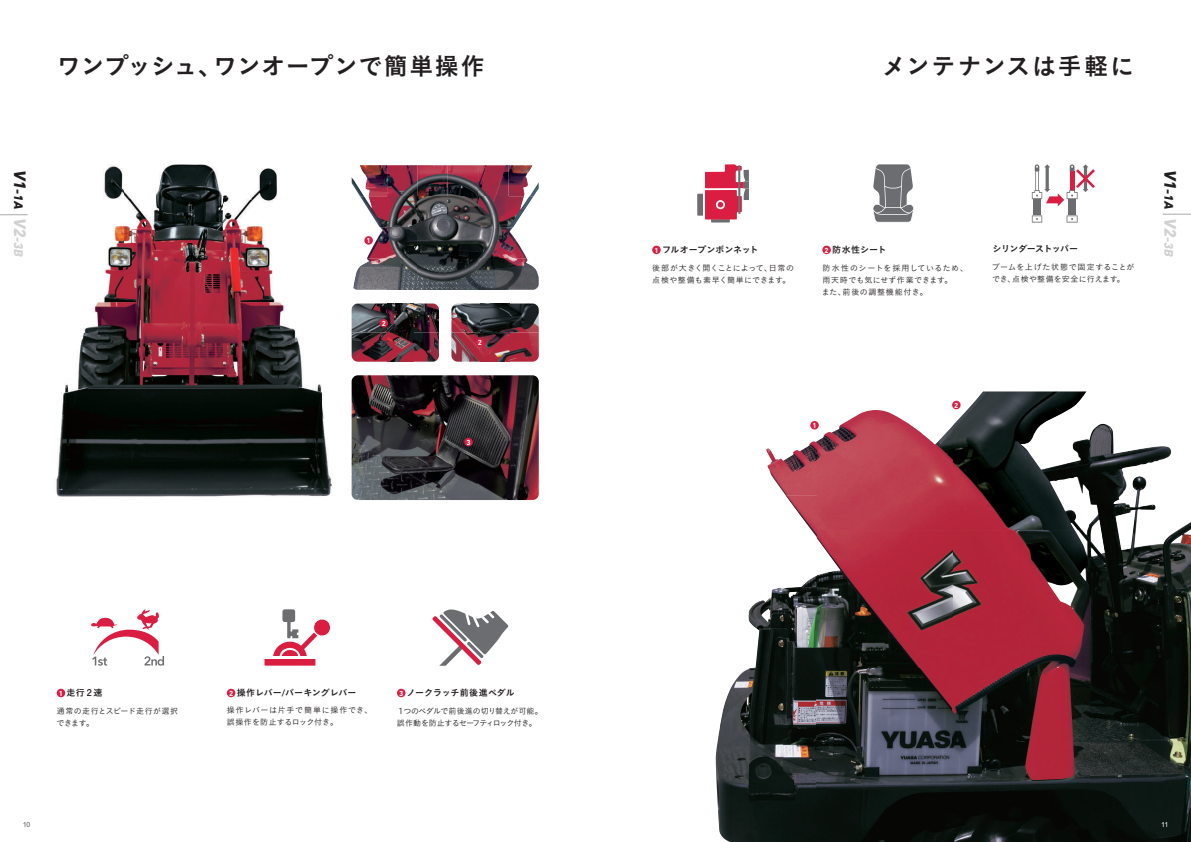
<style>
.page{position:relative;width:1191px;height:842px;background:#fff}
.page>*{position:absolute;margin:0;border:0;box-sizing:border-box;transform-origin:0 0}
.t1{font:24px "Koburina Go Std W6";letter-spacing:.02em;color:#231f20}
.t2{font:24px "Koburina Go Std W6";letter-spacing:.08em;color:#231f20}
.t3{font:italic 800 12.8px "DIN Next LT Pro";color:#231f20}
.t4{font:italic 800 12.8px "DIN Next LT Pro";color:#d1d2d4}
.t5{font:9px "Koburina Go Std W6";color:#231f20}
.t6{font:9px "Koburina Go Std W6";letter-spacing:-.02em;color:#231f20}
.t7{font:9px "Koburina Go Std W6";letter-spacing:-.07em;color:#231f20}
.t8{font:8px/12px "Koburina Go Std W3";letter-spacing:.02em;color:#231f20}
.t9{font:8px/12px "Koburina Go Std W3";letter-spacing:.055em;color:#231f20}
.t10{font:8px/12px "Koburina Go Std W3";letter-spacing:-.06em;color:#231f20}
.t11{font:8px/12px "Koburina Go Std W3";letter-spacing:.065em;color:#231f20}
.t12{font:8px/12px "Koburina Go Std W3";letter-spacing:-.005em;color:#231f20}
.t13{font:700 7.5px "DIN Next LT Pro";color:#fff}
.t14{font:7px "Arial";color:#57585a}
.t15{font:7px "Arial";color:#fff}
.s1{font-size:17px}
.s2{font-size:17px;color:#d1d2d4}
.s3{color:#d1d2d4}
.s4{font-family:"Avenir Next";font-weight:600}
.s5{font-family:"Koz Go Pro"}
</style>
<div class="page">
<img style="left:817px;top:410px;width:136px;height:397px">
<img style="left:953px;top:391px;width:136px;height:416px">
<img style="left:1089px;top:424px;width:34px;height:418px">
<img style="left:766px;top:441px;width:51px;height:54px">
<img style="left:1123px;top:446px;width:68px;height:396px">
<img style="left:783px;top:495px;width:34px;height:347px">
<img style="left:749px;top:588px;width:34px;height:254px">
<img style="left:715px;top:611px;width:34px;height:231px">
<img style="left:817px;top:807px;width:272px;height:35px">
<img style="left:27px;top:164px;width:294px;height:333px">
<img style="left:321px;top:386px;width:12px;height:110px">
<svg style="left:91px;top:609px;width:73px;height:57px"></svg>
<svg style="left:0;top:214px;width:28px;height:1px"></svg>
<svg style="left:1162px;top:214px;width:29px;height:1px"></svg>
<div style="left:652px;top:246px;width:8px;height:8px;background:#da1e42;border-radius:50%"></div>
<div style="left:822px;top:246px;width:9px;height:8px;background:#da1e42;border-radius:50%"></div>
<div style="left:810px;top:421px;width:9px;height:8px;background:#da1e42;border-radius:50%"></div>
<div style="left:952px;top:401px;width:8px;height:8px;background:#da1e42;border-radius:50%"></div>
<svg style="left:873px;top:164px;width:41px;height:59px;background:#8d8e90"></svg>
<img style="left:351px;top:303px;width:88px;height:59px">
<img style="left:451px;top:303px;width:88px;height:59px">
<img style="left:351px;top:375px;width:188px;height:125px">
<img style="left:352px;top:165px;width:187px;height:31px">
<img style="left:360px;top:196px;width:173px;height:31px">
<img style="left:367px;top:227px;width:160px;height:32px">
<img style="left:353px;top:259px;width:185px;height:31px">
<svg style="left:432px;top:609px;width:76px;height:57px"></svg>
<svg style="left:697px;top:164px;width:52px;height:59px"></svg>
<div style="left:1033px;top:199px;width:7px;height:17px;background:#6c6d70"></div>
<svg style="left:1031px;top:215px;width:11px;height:8px"></svg>
<div style="left:1068px;top:199px;width:8px;height:17px;background:#6c6d70"></div>
<svg style="left:1066px;top:215px;width:11px;height:8px"></svg>
<svg style="left:1031px;top:164px;width:64px;height:42px"></svg>
<div style="left:379px;top:319px;width:9px;height:8px;background:#da1e42;border-radius:50%"></div>
<div style="left:475px;top:338px;width:9px;height:9px;background:#da1e42;border-radius:50%"></div>
<div style="left:364px;top:236px;width:9px;height:9px;background:#da1e42;border-radius:50%"></div>
<div style="left:464px;top:438px;width:9px;height:8px;background:#da1e42;border-radius:50%"></div>
<div style="left:57px;top:689px;width:8px;height:8px;background:#da1e42;border-radius:50%"></div>
<div style="left:227px;top:689px;width:8px;height:8px;background:#da1e42;border-radius:50%"></div>
<div style="left:397px;top:689px;width:8px;height:8px;background:#da1e42;border-radius:50%"></div>
<div style="left:264px;top:659px;width:51px;height:7px;background:#da1e42"></div>
<div style="left:282px;top:609px;width:13px;height:13px;background:#6c6d70;border-radius:2px"></div>
<svg style="left:273px;top:616px;width:57px;height:43px"></svg>
<hr style="left:264px;top:656px;width:51px;height:3px;background:#fff">
<h1 class="t1" style="left:57px;top:47px;width:429px">ワンプッシュ、ワンオープンで簡単操作</h1>
<h1 class="t2" style="left:882px;top:47px;width:253px">メンテナンスは手軽に</h1>
<h2 class="t3" style="left:26px;top:170px;width:41px;rotate:90deg"><span class="s1">V1</span>-1A</h2>
<h2 class="t4" style="left:26px;top:218px;width:40px;rotate:90deg"><span class="s1">V2</span>-3B</h2>
<p class="t13" style="left:366px;top:236px;width:6px">1</p>
<p class="t13" style="left:382px;top:319px;width:6px">2</p>
<p class="t13" style="left:478px;top:338px;width:6px">2</p>
<p class="t13" style="left:466px;top:438px;width:6px">3</p>
<p class="t6" style="left:662px;top:243px;width:98px">フルオープンボンネット</p>
<p class="t8" style="left:652px;top:262px;width:144px">後部が大きく開くことによって、日常の点検や整備も素早く簡単にできます。</p>
<p class="t13" style="left:654px;top:246px;width:6px">1</p>
<p class="t5" style="left:832px;top:243px;width:56px">防水性シート</p>
<p class="t9" style="left:821px;top:262px;width:148px">防水性のシートを採用しているため、雨天時でも気にせず作業できます。<br>また、前後の調整機能付き。</p>
<p class="t13" style="left:824px;top:246px;width:6px">2</p>
<p class="t7" style="left:992px;top:242px;width:87px">シリンダーストッパー</p>
<p class="t8" style="left:992px;top:261px;width:144px">ブームを上げた状態で固定することができ、点検や整備を安全に行えます。</p>
<h2 class="t3" style="left:1176px;top:170px;width:88px;rotate:90deg"><span class="s1">V1</span>-1A <span class="s2">V2</span><span class="s3">-3B</span></h2>
<p class="t13" style="left:812px;top:421px;width:6px">1</p>
<p class="t13" style="left:954px;top:401px;width:6px">2</p>
<p class="t13" style="left:59px;top:689px;width:6px">1</p>
<p class="t5" style="left:237px;top:685px;width:121px">操作レバー<span class="s4">/</span>パーキングレバー</p>
<p class="t11" style="left:227px;top:704px;width:147px">操作レバーは片手で簡単に操作でき、誤操作を防止するロック付き。</p>
<p class="t13" style="left:229px;top:689px;width:6px">2</p>
<p class="t5" style="left:407px;top:686px;width:110px">ノークラッチ前後進ペダル</p>
<p class="t10" style="left:397px;top:704px;width:147px"><span class="s5">１</span>つのペダルで前後進の切り替えが可能。誤作動を防止するセーフティロック付き。</p>
<p class="t5" style="left:67px;top:686px;width:37px">走行２速</p>
<p class="t12" style="left:56px;top:704px;width:123px">通常の走行とスピード走行が選択できます。</p>
<p class="t13" style="left:399px;top:689px;width:6px">3</p>
<p class="t14" style="left:23px;top:819px;width:9px">10</p>
<p class="t15" style="left:1161px;top:819px;width:9px">11</p>
</div>
